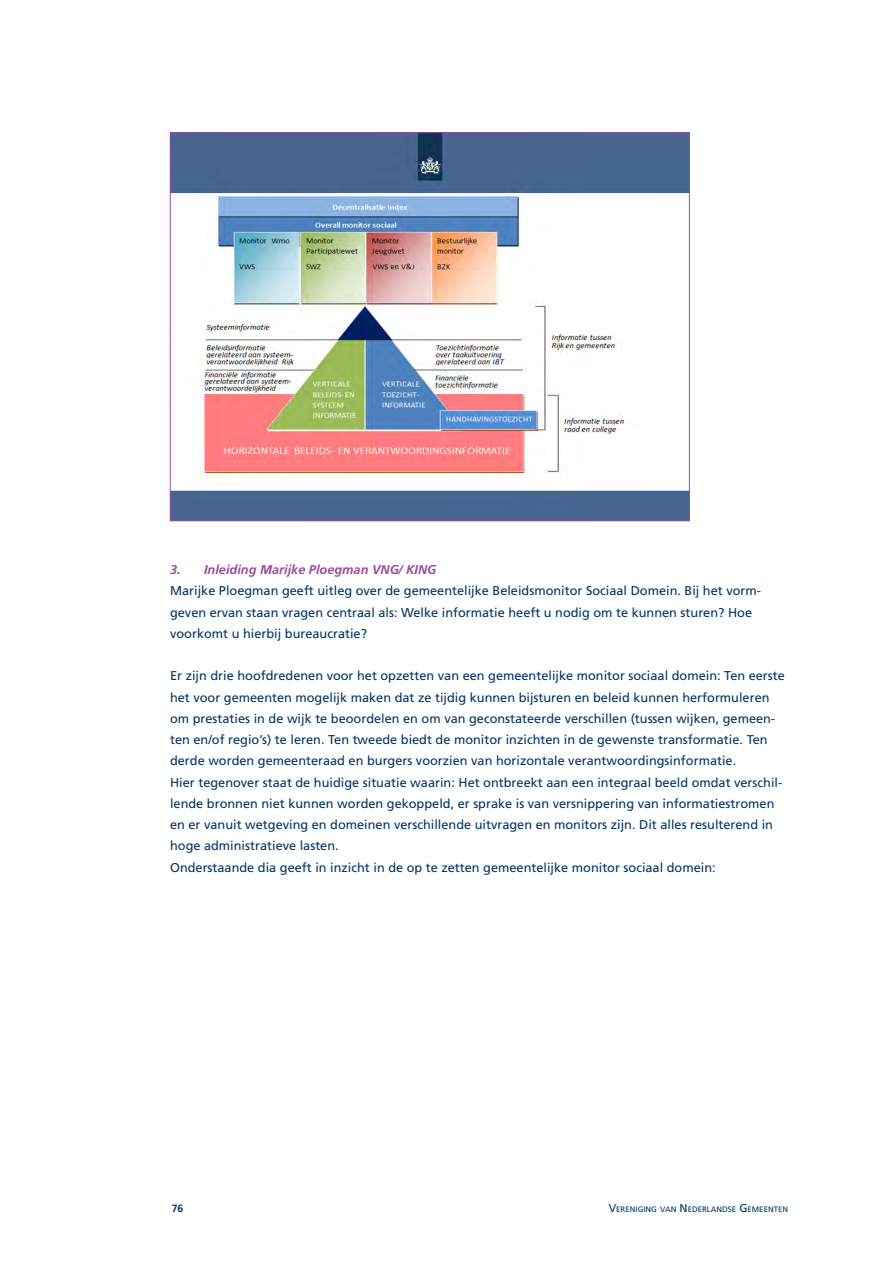
<style>
.page{position:relative;width:893px;height:1263px;background:#fff}
.page>*{position:absolute;margin:0;border:0;box-sizing:border-box;transform-origin:0 0}
._004_Broodtekst___8{font:12.75px/21.3px "Frutiger LT Std";color:#003667}
._003_Tussenkop_2___8{font:italic 700 12.75px "Frutiger LT Std";color:#9a4c9d}
.t1{font:700 10.5px "Frutiger LT Std";color:#003667}
.t2{font:7.8px "Frutiger LT Std";color:#003667}
.s1{font-size:11.25px}
</style>
<div class="page">
<img style="left:172px;top:134px;width:516px;height:385px">
<p class="_003_Tussenkop_2___8" style="left:170px;top:562px;width:268px">3. Inleiding Marijke Ploegman VNG/ KING</p>
<p class="_004_Broodtekst___8" style="left:170px;top:580px;width:592px">Marijke Ploegman geeft uitleg over de gemeentelijke Beleidsmonitor Sociaal Domein. Bij het vorm&shy;geven ervan staan vragen centraal als: Welke informatie heeft u nodig om te kunnen sturen? Hoe voorkomt u hierbij bureaucratie?</p>
<p class="_004_Broodtekst___8" style="left:170px;top:665px;width:616px">Er zijn drie hoofdredenen voor het opzetten van een gemeentelijke monitor sociaal domein: Ten eerste het voor gemeenten mogelijk maken dat ze tijdig kunnen bijsturen en beleid kunnen herformuleren om prestaties in de wijk te beoordelen en om van geconstateerde verschillen (tussen wijken, gemeen&shy;ten en/of regio’s) te leren. Ten tweede biedt de monitor inzichten in de gewenste transformatie. Ten derde worden gemeenteraad en burgers voorzien van horizontale verantwoordingsinformatie.</p>
<p class="_004_Broodtekst___8" style="left:170px;top:772px;width:614px">Hier tegenover staat de huidige situatie waarin: Het ontbreekt aan een integraal beeld omdat verschil&shy;lende bronnen niet kunnen worden gekoppeld, er sprake is van versnippering van informatiestromen en er vanuit wetgeving en domeinen verschillende uitvragen en monitors zijn. Dit alles resulterend in hoge administratieve lasten.</p>
<p class="_004_Broodtekst___8" style="left:170px;top:857px;width:547px">Onderstaande dia geeft in inzicht in de op te zetten gemeentelijke monitor sociaal domein:</p>
<p class="t1" style="left:172px;top:1202px;width:13px">76</p>
<p class="t2" style="left:609px;top:1205px;width:181px"><span class="s1">V</span>ERENIGING VAN <span class="s1">N</span> EDERLANDSE <span class="s1">G</span> EMEENTEN</p>
</div>
